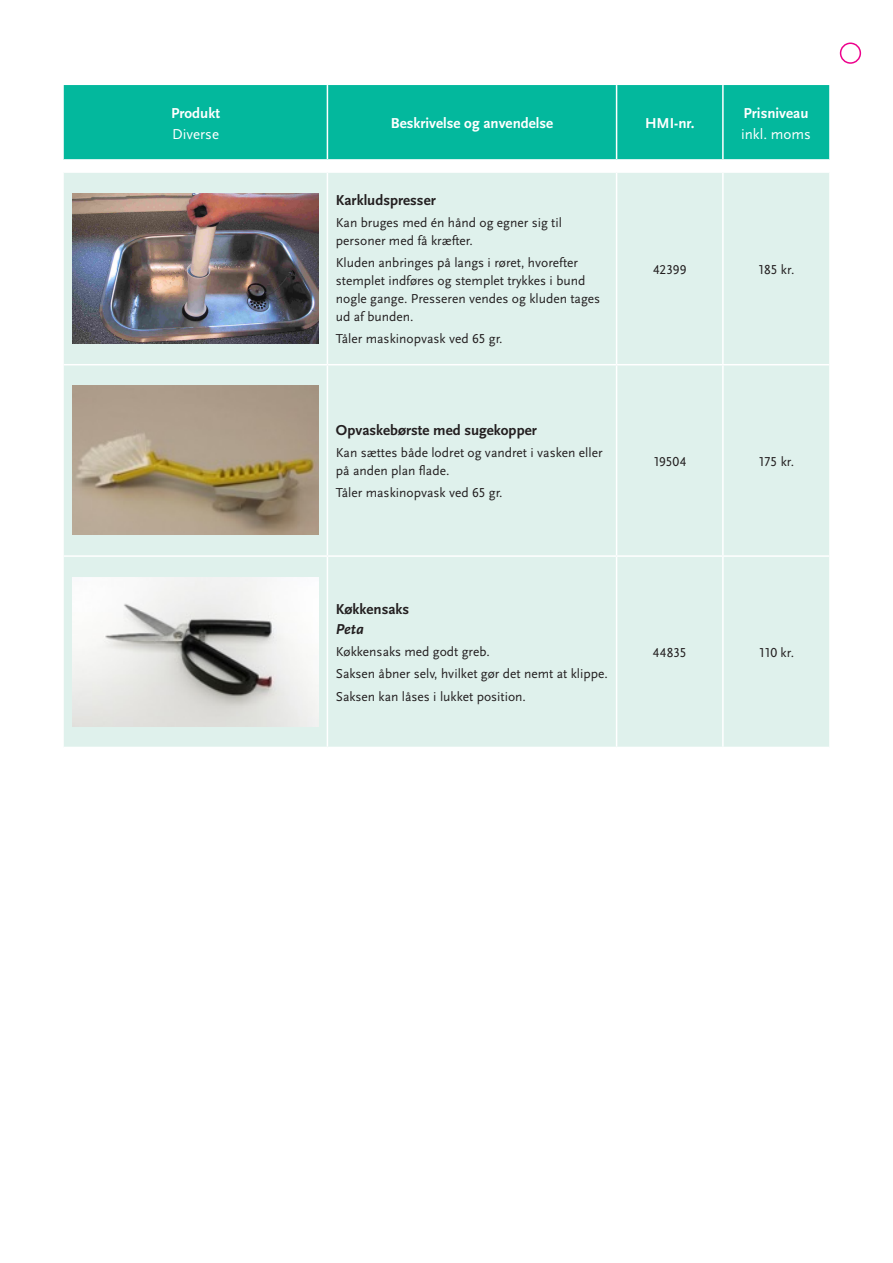
<style>
.page{position:relative;width:893px;height:1263px;background:#fff}
.page>*{position:absolute;margin:0;border:0;box-sizing:border-box;transform-origin:0 0}
.t1{font:700 15px/21px "Scala Sans OT";color:#fff}
.Mellemrubrik___H3{font:700 15px "Scala Sans OT";color:#231f20}
.t2{font:15px "Scala Sans OT";color:#fff}
.Undertitel{font:italic 700 15px "Scala Sans OT";color:#231f20}
.Brødtekst___P{font:13.5px/18px "Scala Sans OT";color:#231f20}
.s1{font-weight:400}
</style>
<div class="page">
<div style="left:64px;top:85px;width:765px;height:74px;background:#03b89d"></div>
<hr style="left:327px;top:85px;width:1px;height:74px;background:#fff">
<hr style="left:616px;top:85px;width:1px;height:74px;background:#fff">
<hr style="left:722px;top:85px;width:2px;height:74px;background:#fff">
<div style="left:64px;top:173px;width:765px;height:574px;background:#dff1ec"></div>
<hr style="left:64px;top:364px;width:263px;height:1px;background:#fff">
<hr style="left:327px;top:364px;width:290px;height:1px;background:#fff">
<hr style="left:617px;top:364px;width:106px;height:1px;background:#fff">
<hr style="left:723px;top:364px;width:106px;height:1px;background:#fff">
<hr style="left:64px;top:555px;width:263px;height:2px;background:#fff">
<hr style="left:327px;top:555px;width:290px;height:2px;background:#fff">
<hr style="left:617px;top:555px;width:106px;height:2px;background:#fff">
<hr style="left:723px;top:555px;width:106px;height:2px;background:#fff">
<hr style="left:327px;top:173px;width:1px;height:191px;background:#fff">
<hr style="left:616px;top:173px;width:1px;height:191px;background:#fff">
<hr style="left:722px;top:173px;width:2px;height:191px;background:#fff">
<hr style="left:327px;top:365px;width:1px;height:190px;background:#fff">
<hr style="left:616px;top:365px;width:1px;height:190px;background:#fff">
<hr style="left:722px;top:365px;width:2px;height:190px;background:#fff">
<hr style="left:327px;top:557px;width:1px;height:190px;background:#fff">
<hr style="left:616px;top:557px;width:1px;height:190px;background:#fff">
<hr style="left:722px;top:557px;width:2px;height:190px;background:#fff">
<img style="left:72px;top:193px;width:247px;height:150px">
<img style="left:72px;top:386px;width:247px;height:149px">
<img style="left:72px;top:577px;width:247px;height:149px">
<div style="left:840px;top:43px;width:21px;height:21px;border:2px solid #ed028c;border-radius:50%"></div>
<p class="t1" style="left:171px;top:102px;width:50px">Produkt</p>
<p class="t2" style="left:172px;top:126px;width:48px">Diverse</p>
<p class="t1" style="left:391px;top:113px;width:164px">Beskrivelse og anvendelse</p>
<p class="t1" style="left:645px;top:113px;width:51px">HMI-nr.</p>
<p class="t1" style="left:741px;top:102px;width:71px">Prisniveau <span class="s1">inkl. moms</span></p>
<p class="Mellemrubrik___H3" style="left:336px;top:191px;width:101px">Karkludspresser</p>
<p class="Brødtekst___P" style="left:336px;top:214px;width:228px">Kan bruges med én hånd og egner sig til personer med få kræfter.</p>
<p class="Brødtekst___P" style="left:336px;top:254px;width:266px">Kluden anbringes på langs i røret, hvorefter stemplet indføres og stemplet trykkes i bund nogle gange. Presseren vendes og kluden tages ud af bunden.</p>
<p class="Brødtekst___P" style="left:336px;top:330px;width:168px">Tåler maskinopvask ved 65 gr.</p>
<p class="Mellemrubrik___H3" style="left:336px;top:421px;width:202px">Opvaskebørste med sugekopper</p>
<p class="Brødtekst___P" style="left:336px;top:444px;width:268px">Kan sættes både lodret og vandret i vasken eller på anden plan flade.</p>
<p class="Brødtekst___P" style="left:336px;top:484px;width:168px">Tåler maskinopvask ved 65 gr.</p>
<p class="Mellemrubrik___H3" style="left:336px;top:601px;width:75px">Køkkensaks</p>
<p class="Undertitel" style="left:336px;top:620px;width:30px">Peta</p>
<p class="Brødtekst___P" style="left:336px;top:643px;width:156px">Køkkensaks med godt greb.</p>
<p class="Brødtekst___P" style="left:336px;top:665px;width:273px">Saksen åbner selv, hvilket gør det nemt at klippe.</p>
<p class="Brødtekst___P" style="left:336px;top:687px;width:192px">Saksen kan låses i lukket position.</p>
<p class="Brødtekst___P" style="left:653px;top:260px;width:35px">42399</p>
<p class="Brødtekst___P" style="left:758px;top:260px;width:38px">185 kr.</p>
<p class="Brødtekst___P" style="left:653px;top:452px;width:35px">19504</p>
<p class="Brødtekst___P" style="left:758px;top:452px;width:38px">175 kr.</p>
<p class="Brødtekst___P" style="left:653px;top:644px;width:35px">44835</p>
<p class="Brødtekst___P" style="left:758px;top:644px;width:38px">110 kr.</p>
</div>
